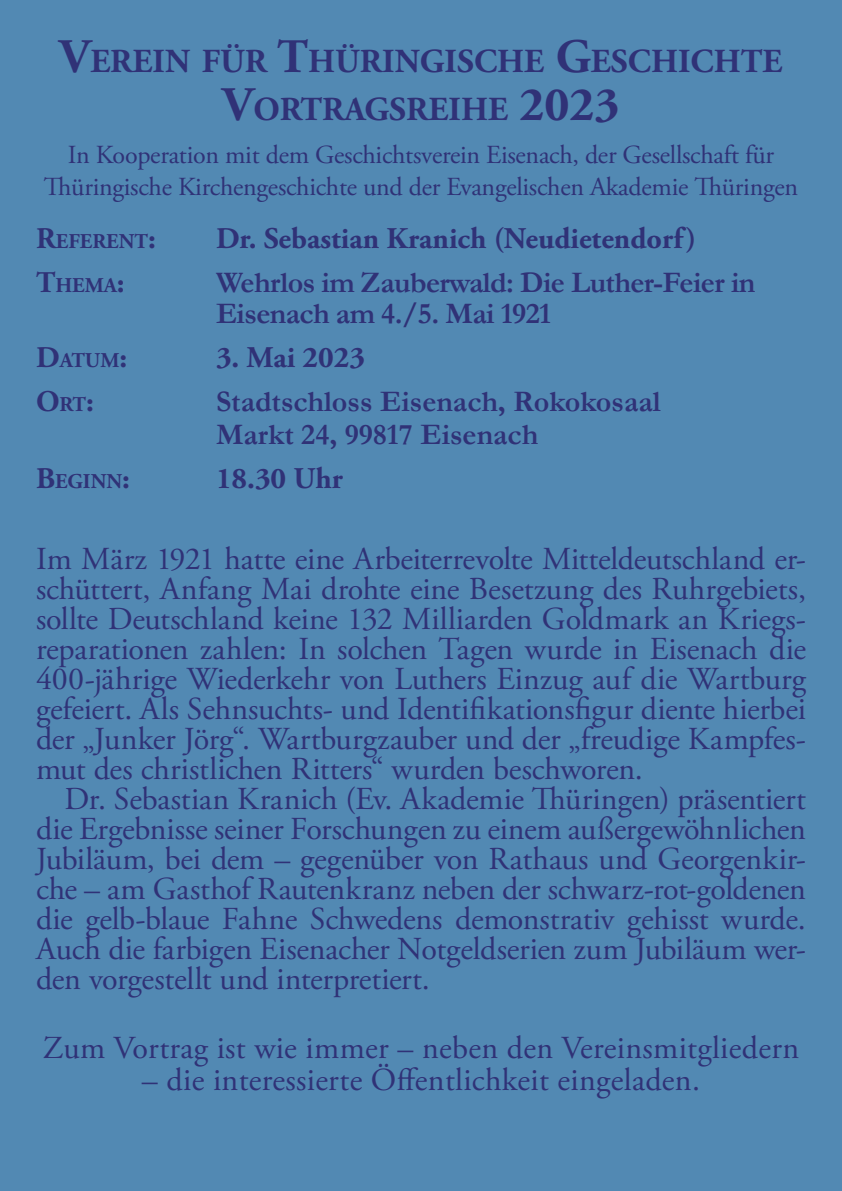
<style>
.page{position:relative;width:842px;height:1191px;background:#5289b3}
.page>*{position:absolute;margin:0;border:0;box-sizing:border-box;transform-origin:0 0}
.t1{font:700 33.6px/48px "Adobe Garamond Pro";color:#303277;text-align:center}
.t2{font:32px "Adobe Garamond Pro";letter-spacing:-.005em;color:#303277}
.t3{font:700 30px/30px "Garamond";letter-spacing:-.015em;color:#303277}
.t4{font:700 30px "Adobe Garamond Pro";color:#303277}
.t5{font:26px/31.2px "Adobe Garamond Pro";letter-spacing:-.01em;color:#303277;text-align:center}
.t6{font:700 21px "Adobe Garamond Pro";color:#303277}
.s1{font-size:48px}
.s2{font-size:30px}
</style>
<div class="page">
<p class="t1" style="left:60px;top:37px;width:724px"><span class="s1">V</span>EREIN FÜR <span class="s1">T</span>HÜRINGISCHE <span class="s1">G</span>ESCHICHTE<br><span class="s1">V</span>ORTRAGSREIHE <span class="s1">2023</span></p>
<p class="t5" style="left:44px;top:140px;width:756px">In Kooperation mit dem Geschichtsverein Eisenach, der Gesellschaft für<br>Thüringische Kirchengeschichte und der Evangelischen Akademie Thüringen</p>
<p class="t6" style="left:36px;top:229px;width:121px"><span class="s2">R</span>EFERENT<span class="s2">:</span></p>
<p class="t4" style="left:216px;top:221px;width:482px">Dr. Sebastian Kranich (Neudietendorf)</p>
<p class="t6" style="left:36px;top:274px;width:90px"><span class="s2">T</span>HEMA<span class="s2">:</span></p>
<p class="t3" style="left:216px;top:268px;width:541px">Wehrlos im Zauberwald: Die Luther-Feier in<br>Eisenach am 4./5. Mai 1921</p>
<p class="t6" style="left:36px;top:348px;width:93px"><span class="s2">D</span>ATUM<span class="s2">:</span></p>
<p class="t4" style="left:216px;top:340px;width:150px">3. Mai 2023</p>
<p class="t6" style="left:36px;top:392px;width:59px"><span class="s2">O</span>RT<span class="s2">:</span></p>
<p class="t3" style="left:216px;top:385px;width:446px;line-height:33.2px">Stadtschloss Eisenach, Rokokosaal<br>Markt 24, 99817 Eisenach</p>
<p class="t6" style="left:36px;top:469px;width:95px"><span class="s2">B</span>EGINN<span class="s2">:</span></p>
<p class="t4" style="left:216px;top:461px;width:128px">18.30 Uhr</p>
<p class="t2" style="left:36px;top:540px;width:771px">Im März 1921 hatte eine Arbeiterrevolte Mitteldeutschland er-</p>
<p class="t2" style="left:36px;top:570px;width:771px">schüttert, Anfang Mai drohte eine Besetzung des Ruhrgebiets,</p>
<p class="t2" style="left:36px;top:600px;width:771px">sollte Deutschland keine 132 Milliarden Goldmark an Kriegs-</p>
<p class="t2" style="left:36px;top:630px;width:771px">reparationen zahlen: In solchen Tagen wurde in Eisenach die</p>
<p class="t2" style="left:36px;top:660px;width:771px">400-jährige Wiederkehr von Luthers Einzug auf die Wartburg</p>
<p class="t2" style="left:36px;top:690px;width:771px">gefeiert. Als Sehnsuchts- und Identifikationsfigur diente hierbei</p>
<p class="t2" style="left:36px;top:720px;width:771px">der „Junker Jörg“. Wartburgzauber und der „freudige Kampfes-</p>
<p class="t2" style="left:36px;top:750px;width:608px">mut des christlichen Ritters“ wurden beschworen.</p>
<p class="t2" style="left:64px;top:780px;width:743px">Dr. Sebastian Kranich (Ev. Akademie Thüringen) präsentiert</p>
<p class="t2" style="left:36px;top:810px;width:771px">die Ergebnisse seiner Forschungen zu einem außergewöhnlichen</p>
<p class="t2" style="left:36px;top:840px;width:771px">Jubiläum, bei dem – gegenüber von Rathaus und Georgenkir-</p>
<p class="t2" style="left:36px;top:870px;width:771px">che – am Gasthof Rautenkranz neben der schwarz-rot-goldenen</p>
<p class="t2" style="left:36px;top:900px;width:771px">die gelb-blaue Fahne Schwedens demonstrativ gehisst wurde.</p>
<p class="t2" style="left:36px;top:930px;width:771px">Auch die farbigen Eisenacher Notgeldserien zum Jubiläum wer-</p>
<p class="t2" style="left:36px;top:960px;width:395px">den vorgestellt und interpretiert.</p>
<p class="t2" style="left:43px;top:1028px;width:758px">Zum Vortrag ist wie immer – neben den Vereinsmitgliedern</p>
<p class="t2" style="left:142px;top:1060px;width:560px">– die interessierte Öffentlichkeit eingeladen.</p>
</div>
